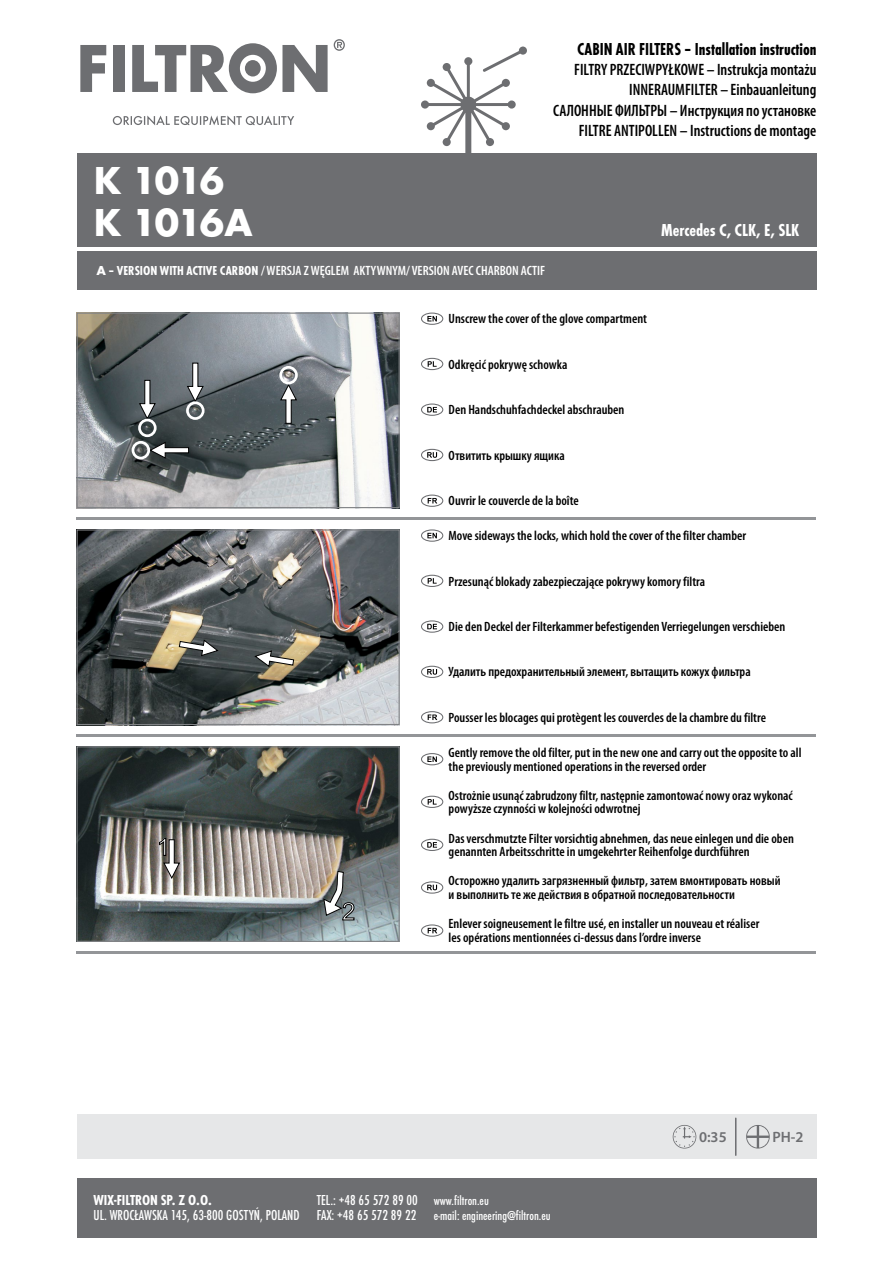
<style>
.page{position:relative;width:893px;height:1263px;background:#fff}
.page>*{position:absolute;margin:0;border:0;box-sizing:border-box;transform-origin:0 0}
.t1{font:700 40.5px/42px "Futura";letter-spacing:-.045em;color:#fff}
.t2{font:24px "Arial";color:#fff}
.t3{font:18px "Futura Cond.Bold";color:#000;scale:.95 1}
.t4{font:18px "Futura Cond.Bold";color:#fff}
.t5{font:600 condensed 16.5px/20.1px "Myriad Pro";color:#000;text-align:right;scale:.95 1}
.t6{font:15px/15px "Futura Medium Cond.";color:#fff}
.t7{font:15px "Futura Cond.Bold";color:#fff}
.t8{font:600 15px "Myriad Pro";color:#6d6e71}
.t9{font:600 condensed 13.5px/13.5px "Myriad Pro";color:#000}
.t10{font:600 condensed 13.5px "Myriad Pro";color:#fff}
.s1{font-family:"Futura";font-weight:700;font-stretch:normal}
.s2{font-family:"Futura Cond.Bold";font-weight:400;font-stretch:normal}
.s3{font-size:13.5px}
</style>
<div class="page">
<div style="left:77px;top:1178px;width:739px;height:59px;background:#6d6e71"></div>
<div style="left:77px;top:153px;width:739px;height:94px;background:#6d6e71"></div>
<div style="left:77px;top:251px;width:739px;height:38px;background:#6d6e71"></div>
<svg style="left:421px;top:47px;width:106px;height:106px"></svg>
<svg style="left:80px;top:45px;width:26px;height:47px"></svg>
<div style="left:113px;top:45px;width:12px;height:47px;background:#6d6e71"></div>
<svg style="left:132px;top:43px;width:196px;height:50px"></svg>
<svg style="left:334px;top:39px;width:11px;height:12px"></svg>
<svg style="left:113px;top:115px;width:181px;height:10px"></svg>
<svg style="left:77px;top:518px;width:739px;height:2px"></svg>
<svg style="left:77px;top:735px;width:739px;height:2px"></svg>
<hr style="left:77px;top:951px;width:739px;height:3px;background:#939598">
<img style="left:79px;top:315px;width:319px;height:191px">
<div style="left:77px;top:313px;width:323px;height:195px;border:1px solid #808285"></div>
<img style="left:79px;top:531px;width:319px;height:192px">
<div style="left:77px;top:529px;width:323px;height:196px;border:1px solid #808285"></div>
<img style="left:79px;top:748px;width:319px;height:192px">
<div style="left:77px;top:746px;width:323px;height:196px;border:1px solid #808285"></div>
<svg style="left:139px;top:380px;width:17px;height:39px"></svg>
<div style="left:138px;top:419px;width:19px;height:18px;border:3px solid #fff;border-radius:50%"></div>
<svg style="left:150px;top:442px;width:39px;height:17px"></svg>
<svg style="left:280px;top:384px;width:17px;height:40px"></svg>
<svg style="left:187px;top:363px;width:17px;height:39px"></svg>
<div style="left:186px;top:401px;width:19px;height:19px;border:3px solid #fff;border-radius:50%"></div>
<div style="left:279px;top:366px;width:19px;height:18px;border:3px solid #fff;border-radius:50%"></div>
<div style="left:132px;top:441px;width:18px;height:18px;border:3px solid #fff;border-radius:50%"></div>
<svg style="left:255px;top:650px;width:39px;height:17px"></svg>
<svg style="left:179px;top:639px;width:39px;height:17px"></svg>
<svg style="left:159px;top:838px;width:21px;height:40px"></svg>
<svg style="left:323px;top:871px;width:31px;height:49px;background:#878a87"></svg>
<svg style="left:427px;top:756px;width:10px;height:6px"></svg>
<div style="left:421px;top:753px;width:22px;height:12px;border:1px solid #6d6e71;border-radius:50%"></div>
<div style="left:421px;top:796px;width:22px;height:12px;border:1px solid #6d6e71;border-radius:50%"></div>
<svg style="left:428px;top:799px;width:9px;height:5px"></svg>
<div style="left:421px;top:839px;width:22px;height:12px;border:1px solid #6d6e71;border-radius:50%"></div>
<svg style="left:427px;top:842px;width:10px;height:6px"></svg>
<svg style="left:427px;top:885px;width:10px;height:5px"></svg>
<div style="left:421px;top:881px;width:22px;height:13px;border:1px solid #6d6e71;border-radius:50%"></div>
<div style="left:421px;top:924px;width:22px;height:13px;border:1px solid #6d6e71;border-radius:50%"></div>
<svg style="left:428px;top:928px;width:9px;height:5px"></svg>
<svg style="left:427px;top:533px;width:10px;height:5px"></svg>
<div style="left:421px;top:529px;width:22px;height:13px;border:1px solid #6d6e71;border-radius:50%"></div>
<div style="left:421px;top:575px;width:22px;height:12px;border:1px solid #6d6e71;border-radius:50%"></div>
<svg style="left:428px;top:578px;width:9px;height:6px"></svg>
<div style="left:421px;top:620px;width:22px;height:13px;border:1px solid #6d6e71;border-radius:50%"></div>
<svg style="left:427px;top:624px;width:10px;height:5px"></svg>
<svg style="left:427px;top:669px;width:10px;height:6px"></svg>
<div style="left:421px;top:666px;width:22px;height:12px;border:1px solid #6d6e71;border-radius:50%"></div>
<div style="left:421px;top:711px;width:22px;height:12px;border:1px solid #6d6e71;border-radius:50%"></div>
<svg style="left:428px;top:714px;width:9px;height:6px"></svg>
<svg style="left:427px;top:316px;width:10px;height:5px"></svg>
<div style="left:421px;top:313px;width:22px;height:12px;border:1px solid #6d6e71;border-radius:50%"></div>
<div style="left:421px;top:358px;width:22px;height:12px;border:1px solid #6d6e71;border-radius:50%"></div>
<svg style="left:428px;top:361px;width:9px;height:6px"></svg>
<div style="left:421px;top:403px;width:22px;height:13px;border:1px solid #6d6e71;border-radius:50%"></div>
<svg style="left:427px;top:407px;width:10px;height:5px"></svg>
<svg style="left:427px;top:452px;width:10px;height:6px"></svg>
<div style="left:421px;top:449px;width:22px;height:12px;border:1px solid #6d6e71;border-radius:50%"></div>
<div style="left:421px;top:495px;width:22px;height:12px;border:1px solid #6d6e71;border-radius:50%"></div>
<svg style="left:428px;top:498px;width:9px;height:5px"></svg>
<div style="left:77px;top:1115px;width:739px;height:44px;background:#e6e7e8"></div>
<hr style="left:735px;top:1118px;width:1px;height:37px;background:#6d6e71">
<svg style="left:746px;top:1125px;width:24px;height:23px"></svg>
<svg style="left:673px;top:1125px;width:23px;height:23px"></svg>
<h1 class="t1" style="left:94px;top:159px;width:161px">K 1016<br>K 1016A</h1>
<h3 class="t3" style="left:577px;top:39px;width:254px">CABIN AIR FILTERS – Installation instruction</h3>
<p class="t5" style="left:553px;top:60px;width:279px">FILTRY PRZECIWPYŁKOWE – Instrukcja montażu INNERAUMFILTER – Einbauanleitung<br>САЛОННЫЕ ФИЛЬТРЫ – Инструкция по установке FILTRE ANTIPOLLEN – Instructions de montage</p>
<h3 class="t4" style="left:661px;top:220px;width:140px">Mercedes C, CLK, E, SLK</h3>
<p class="t10" style="left:97px;top:263px;width:450px"><span class="s1">A</span> <span class="s2">– VERSION WITH ACTIVE CARBON</span> / WERSJA Z WĘGLEM AKTYWNYM/ VERSION AVEC CHARBON ACTIF</p>
<p class="t9" style="left:449px;top:312px;width:200px">Unscrew the cover of the glove compartment</p>
<p class="t9" style="left:449px;top:357px;width:120px">Odkręcić pokrywę schowka</p>
<p class="t9" style="left:449px;top:403px;width:177px">Den Handschuhfachdeckel abschrauben</p>
<p class="t9" style="left:449px;top:448px;width:118px">Отвитить крышку ящика</p>
<p class="t9" style="left:449px;top:493px;width:132px">Ouvrir le couvercle de la boîte</p>
<h2 class="t2" style="left:157px;top:831px;width:15px">1</h2>
<h2 class="t2" style="left:342px;top:896px;width:15px">2</h2>
<p class="t9" style="left:449px;top:529px;width:299px">Move sideways the locks, which hold the cover of the filter chamber</p>
<p class="t9" style="left:449px;top:574px;width:258px">Przesunąć blokady zabezpieczające pokrywy komory filtra</p>
<p class="t9" style="left:449px;top:619px;width:338px">Die den Deckel der Filterkammer befestigenden Verriegelungen verschieben</p>
<p class="t9" style="left:449px;top:665px;width:304px">Удалить предохранительный элемент, вытащить кожух фильтра</p>
<p class="t9" style="left:449px;top:710px;width:319px">Pousser les blocages qui protègent les couvercles de la chambre du filtre</p>
<p class="t9" style="left:449px;top:746px;width:354px">Gently remove the old filter, put in the new one and carry out the opposite to all the previously mentioned operations in the reversed order</p>
<p class="t9" style="left:449px;top:788px;width:346px">Ostrożnie usunąć zabrudzony filtr, następnie zamontować nowy oraz wykonać powyższe czynności w kolejności odwrotnej</p>
<p class="t9" style="left:449px;top:831px;width:347px">Das verschmutzte Filter vorsichtig abnehmen, das neue einlegen und die oben genannten Arbeitsschritte in umgekehrter Reihenfolge durchführen</p>
<p class="t9" style="left:449px;top:874px;width:333px">Осторожно удалить загрязненный фильтр, затем вмонтировать новый и выполнить те же действия в обратной последовательности</p>
<p class="t9" style="left:449px;top:916px;width:312px">Enlever soigneusement le filtre usé, en installer un nouveau et réaliser les opérations mentionnées ci-dessus dans l’ordre inverse</p>
<p class="t8" style="left:699px;top:1127px;width:29px">0:35</p>
<p class="t8" style="left:772px;top:1127px;width:33px">PH-2</p>
<p class="t7" style="left:94px;top:1191px;width:120px">WIX-FILTRON SP. Z O.O.</p>
<p class="t6" style="left:94px;top:1192px;width:459px;text-indent:223px">TEL.: +48 65 572 89 00 <span class="s3">www.filtron.eu<br></span>UL. WROCŁAWSKA 145, 63-800 GOSTYŃ, POLAND FAX: +48 65 572 89 22 <span class="s3">e-mail: engineering@filtron.eu</span></p>
</div>
